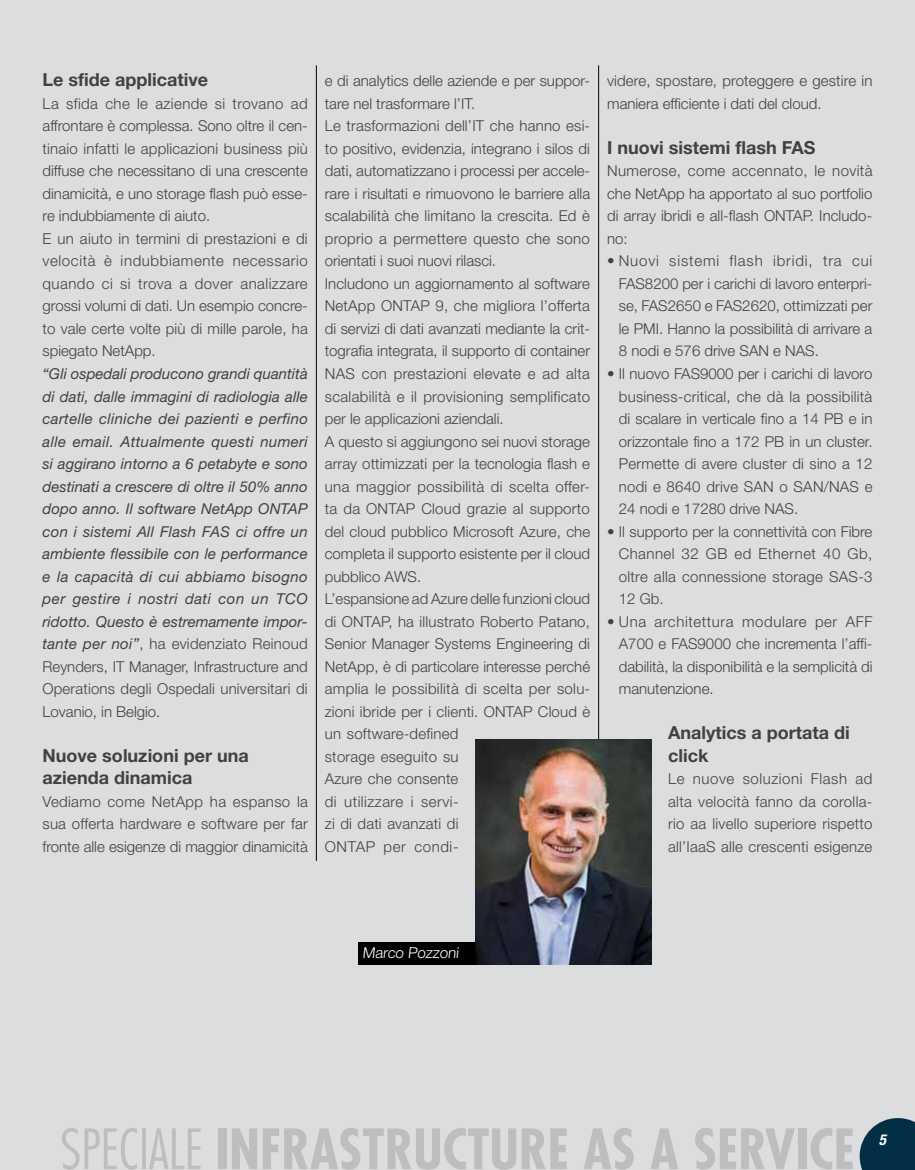
<style>
.page{position:relative;width:915px;height:1170px;background:#fff}
.page>*{position:absolute;margin:0;border:0;box-sizing:border-box;transform-origin:0 0}
.t1{font:700 condensed 54px "Futura Std";color:#bcbec0}
.t2{font:700 18px/22.5px "Helvetica Neue LT Std";color:#414042}
.t3{font:300 15px/22.5px "Helvetica Neue LT Std";letter-spacing:.005em;color:#414042;text-align:justify}
.t4{font:italic 15px/22.5px "Helvetica Neue LT Std";color:#414042;text-align:justify}
.t5{font:300 15px "Helvetica Neue LT Std";color:#fff}
.t6{font:italic 700 condensed 15px "Helvetica Neue LT Std";color:#fff}
.s1{font-weight:300;font-style:normal}
.s2{font-weight:300}
</style>
<div class="page">
<div style="left:0;top:0;width:914px;height:1168px;background:#dcddde"></div>
<svg style="left:859px;top:1118px;width:55px;height:51px;background:#20465a"></svg>
<hr style="left:316px;top:65px;width:1px;height:795px;background:#000">
<hr style="left:598px;top:65px;width:1px;height:696px;background:#000">
<div style="left:358px;top:941px;width:179px;height:23px;background:#000"></div>
<img style="left:475px;top:739px;width:176px;height:225px">
<p class="t2" style="left:43px;top:68px;width:167px">Le sfide applicative</p>
<p class="t3" style="left:43px;top:92px;width:267px;text-align:left">La sfida che le aziende si trovano ad affrontare è complessa. Sono oltre il cen&shy;tinaio infatti le applicazioni business più diffuse che necessitano di una crescente dinamicità, e uno storage flash può esse&shy;re indubbiamente di aiuto.<br>E un aiuto in termini di prestazioni e di velocità è indubbiamente necessario quando ci si trova a dover analizzare grossi volumi di dati. Un esempio concre&shy;to vale certe volte più di mille parole, ha spiegato NetApp.</p>
<p class="t4" style="left:43px;top:362px;width:267px">“Gli ospedali producono grandi quantità di dati, dalle immagini di radiologia alle cartelle cliniche dei pazienti e perfino alle email. Attualmente questi numeri si aggirano intorno a 6 petabyte e sono destinati a crescere di oltre il 50% anno dopo anno. Il software NetApp ONTAP con i sistemi All Flash FAS ci offre un ambiente flessibile con le performance e la capacità di cui abbiamo bisogno per gestire i nostri dati con un TCO ridotto. Questo è estremamente impor&shy;tante per noi”<span class="s1">, ha evidenziato Reinoud Reynders, IT Manager, Infrastructure and Operations degli Ospedali universitari di Lovanio, in Belgio.</span></p>
<p class="t2" style="left:43px;top:743px;width:208px">Nuove soluzioni per una azienda dinamica</p>
<p class="t3" style="left:43px;top:789px;width:267px">Vediamo come NetApp ha espanso la sua offerta hardware e software per far fronte alle esigenze di maggior dinamicità</p>
<p class="t3" style="left:325px;top:69px;width:267px;text-align:left">e di analytics delle aziende e per suppor&shy;tare nel trasformare l’IT.<br>Le trasformazioni dell’IT che hanno esi&shy;to positivo, evidenzia, integrano i silos di dati, automatizzano i processi per accele&shy;rare i risultati e rimuovono le barriere alla scalabilità che limitano la crescita. Ed è proprio a permettere questo che sono orientati i suoi nuovi rilasci.<br>Includono un aggiornamento al software NetApp ONTAP 9, che migliora l’offerta di servizi di dati avanzati mediante la crit&shy;tografia integrata, il supporto di container NAS con prestazioni elevate e ad alta scalabilità e il provisioning semplificato per le applicazioni aziendali.<br>A questo si aggiungono sei nuovi storage array ottimizzati per la tecnologia flash e una maggior possibilità di scelta offer&shy;ta da ONTAP Cloud grazie al supporto del cloud pubblico Microsoft Azure, che completa il supporto esistente per il cloud pubblico AWS.<br>L’espansione ad Azure delle funzioni cloud di ONTAP, ha illustrato Roberto Patano, Senior Manager Systems Engineering di NetApp, è di particolare interesse perché amplia le possibilità di scelta per solu&shy;zioni ibride per i clienti. ONTAP Cloud è un software-defined<br>storage eseguito su<br>Azure che consente<br>di utilizzare i servi-<br>zi di dati avanzati di<br>ONTAP per condi-</p>
<p class="t3" style="left:607px;top:69px;width:267px">videre, spostare, proteggere e gestire in maniera efficiente i dati del cloud.</p>
<p class="t2" style="left:607px;top:136px;width:210px">I nuovi sistemi flash FAS</p>
<p class="t3" style="left:607px;top:159px;width:267px">Numerose, come accennato, le novità che NetApp ha apportato al suo portfolio di array ibridi e all-flash ONTAP. Includo&shy;no:</p>
<p class="t3" style="left:618px;top:249px;width:255px;text-indent:-12px">• Nuovi sistemi flash ibridi, tra cui FAS8200 per i carichi di lavoro enterpri&shy;se, FAS2650 e FAS2620, ottimizzati per le PMI. Hanno la possibilità di arrivare a 8 nodi e 576 drive SAN e NAS.</p>
<p class="t3" style="left:618px;top:362px;width:255px;text-indent:-12px">• Il nuovo FAS9000 per i carichi di lavoro business-critical, che dà la possibilità di scalare in verticale fino a 14 PB e in orizzontale fino a 172 PB in un cluster.<br>Permette di avere cluster di sino a 12 nodi e 8640 drive SAN o SAN/NAS e 24 nodi e 17280 drive NAS.</p>
<p class="t3" style="left:618px;top:519px;width:255px;text-indent:-12px">• Il supporto per la connettività con Fibre Channel 32 GB ed Ethernet 40 Gb, oltre alla connessione storage SAS-3<br>12 Gb.</p>
<p class="t3" style="left:618px;top:609px;width:255px;text-indent:-12px">• Una architettura modulare per AFF A700 e FAS9000 che incrementa l’affi&shy;dabilità, la disponibilità e la semplicità di manutenzione.</p>
<p class="t2" style="left:668px;top:721px;width:183px">Analytics a portata di click</p>
<p class="t3" style="left:668px;top:767px;width:206px">Le nuove soluzioni Flash ad alta velocità fanno da corolla&shy;rio aa livello superiore rispetto all’IaaS alle crescenti esigenze</p>
<p class="t5" style="left:362px;top:943px;width:99px">Marco Pozzoni</p>
<h1 class="t1" style="left:60px;top:1115px;width:795px"><span class="s2">SPECIALE</span> INFRASTRUCTURE AS A SERVICE</h1>
<p class="t6" style="left:878px;top:1130px;width:9px">5</p>
</div>
